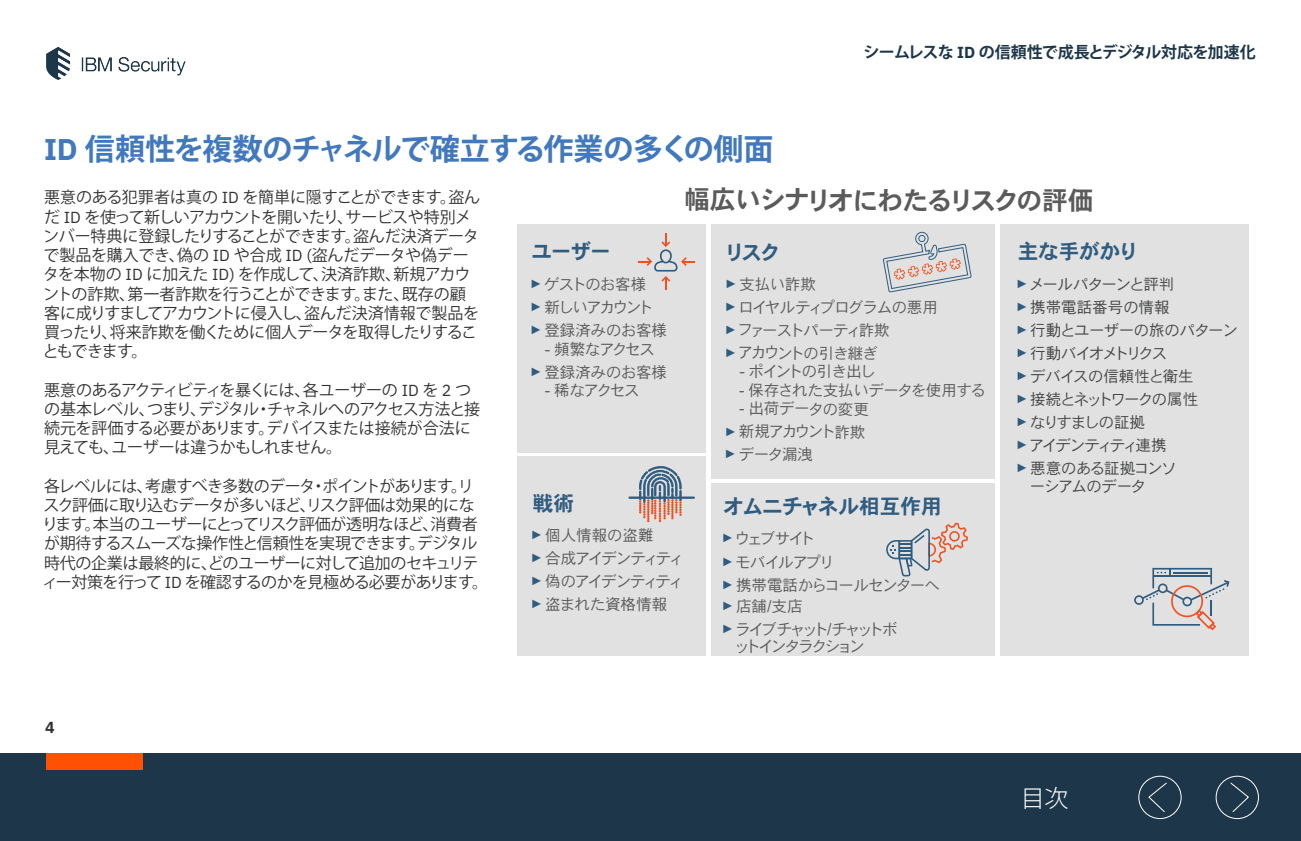
<style>
.page{position:relative;width:1301px;height:841px;background:#fff}
.page>*{position:absolute;margin:0;border:0;box-sizing:border-box;transform-origin:0 0}
.t1{font:700 30px "Koz Go Pro";letter-spacing:-.02em;color:#4178be}
.t2{font:25.9px "Heisei Kaku Go Std W7 90 msp RKSJ H";letter-spacing:-.07em;color:#5a5b5a}
.t3{font:300 24px "Koz Go Pro";color:#fff}
.t4{font:20.7px "Heisei Kaku Go Std W7 90 msp RKSJ H";letter-spacing:-.04em;color:#305c80}
.Body{font:16px/19.2px "Koz Go Pro";letter-spacing:-.025em;color:#323232}
.t5{font:700 16px "Koz Go Pro";letter-spacing:-.045em;color:#1d3649}
.t6{font:700 16px "IBM Plex Sans";color:#323232}
.t7{font:15.5px/22.9px "Heisei Kaku Go Std W3 90 msp RKSJ H";letter-spacing:-.075em;color:#5a5b5a}
.t8{font:15.5px/22.9px "Heisei Kaku Go Std W3 90 msp RKSJ H";letter-spacing:-.06em;color:#454646}
.t9{font:15.5px/22.9px "Heisei Kaku Go Std W3 90 msp RKSJ H";letter-spacing:-.13em;color:#5a5b5a}
.t10{font:15.5px "Heisei Kaku Go Std W3 90 msp RKSJ H";letter-spacing:-.035em;color:#5a5b5a}
.t11{font:15.5px/22.9px "Heisei Kaku Go Std W3 90 msp RKSJ H";letter-spacing:-.01em;color:#5a5b5a;text-align:center}
.t12{font:15.5px "Heisei Kaku Go Std W3 90 msp RKSJ H";letter-spacing:-.17em;color:#5a5b5a}
.t13{font:15.5px "Heisei Kaku Go Std W3 90 msp RKSJ H";letter-spacing:-.08em;color:#454646}
.s1{font-family:"IBM Plex Sans"}
.s2{font-family:"Arial Narrow";font-size:12.1px;color:#305c80}
.s3{font-family:"Helv Neue Romanfor IBM"}
</style>
<div class="page">
<div style="left:0;top:753px;width:1300px;height:87px;background:#1d3649"></div>
<div style="left:46px;top:753px;width:96px;height:16px;background:#ff5003"></div>
<svg style="left:1230px;top:782px;width:19px;height:31px"></svg>
<div style="left:1215px;top:775px;width:43px;height:43px;border:1px solid #fff;border-radius:50%"></div>
<svg style="left:1147px;top:781px;width:20px;height:31px"></svg>
<div style="left:1138px;top:775px;width:43px;height:43px;border:1px solid #fff;border-radius:50%"></div>
<img style="left:46px;top:47px;width:140px;height:33px">
<div style="left:999px;top:224px;width:249px;height:431px;background:#e0e1e0"></div>
<div style="left:711px;top:224px;width:283px;height:254px;background:#e0e1e0"></div>
<div style="left:711px;top:483px;width:283px;height:172px;background:#e0e1e0"></div>
<div style="left:517px;top:456px;width:188px;height:199px;background:#e0e1e0"></div>
<div style="left:517px;top:224px;width:188px;height:228px;background:#e0e1e0"></div>
<div style="left:629px;top:496px;width:65px;height:2px;border:1px solid #305c80"></div>
<svg style="left:639px;top:466px;width:42px;height:55px"></svg>
<svg style="left:1134px;top:567px;width:95px;height:63px"></svg>
<svg style="left:638px;top:233px;width:57px;height:57px"></svg>
<svg style="left:883px;top:232px;width:88px;height:60px"></svg>
<svg style="left:886px;top:522px;width:82px;height:54px"></svg>
<p class="t5" style="left:863px;top:42px;width:394px">シームレスな <span class="s1">ID</span> の信頼性で成長とデジタル対応を加速化</p>
<p class="t1" style="left:44px;top:130px;width:731px"><span class="s1">ID</span> 信頼性を複数のチャネルで確立する作業の多くの側面</p>
<p class="Body" style="left:43px;top:188px;width:439px">悪意のある犯罪者は真の <span class="s1">ID</span> を簡単に隠すことができます。盗んだ <span class="s1">ID</span> を使って新しいアカウントを開いたり、サービスや特別メンバー特典に登録したりすることができます。盗んだ決済データで製品を購入でき、偽の <span class="s1">ID</span> や合成 <span class="s1">ID (</span>盗んだデータや偽データを本物の <span class="s1">ID</span> に加えた <span class="s1">ID)</span> を作成して、決済詐欺、新規アカウントの詐欺、第一者詐欺を行うことができます。また、既存の顧客に成りすましてアカウントに侵入し、盗んだ決済情報で製品を買ったり、将来詐欺を働くために個人データを取得したりすることもできます。</p>
<p class="Body" style="left:44px;top:380px;width:437px">悪意のあるアクティビティを暴くには、各ユーザーの <span class="s1">ID</span> を <span class="s1">2</span> つの基本レベル、つまり、デジタル・チャネルへのアクセス方法と接続元を評価する必要があります。デバイスまたは接続が合法に見えても、ユーザーは違うかもしれません。</p>
<p class="Body" style="left:42px;top:476px;width:447px">各レベルには、考慮すべき多数のデータ・ポイントがあります。リスク評価に取り込むデータが多いほど、リスク評価は効果的になります。本当のユーザーにとってリスク評価が透明なほど、消費者が期待するスムーズな操作性と信頼性を実現できます。デジタル時代の企業は最終的に、どのユーザーに対して追加のセキュリティー対策を行って <span class="s1">ID</span> を確認するのかを見極める必要があります。</p>
<p class="t2" style="left:684px;top:184px;width:411px">幅広いシナリオにわたるリスクの評価</p>
<p class="t4" style="left:531px;top:239px;width:81px">ユーザー</p>
<p class="t4" style="left:1017px;top:239px;width:123px">主な手がかり</p>
<p class="t8" style="left:1017px;top:273px;width:222px"><span class="s2">►</span>メールパターンと評判<br><span class="s2">►</span>携帯電話番号の情報<br><span class="s2">►</span>行動とユーザーの旅のパターン<span class="s2">►</span> 行動バイオメトリクス<br><span class="s2">►</span>デバイスの信頼性と衛生<br><span class="s2">►</span>接続とネットワークの属性<br><span class="s2">►</span>なりすましの証拠<br><span class="s2">►</span>アイデンティティ連携<br><span class="s2">►</span>悪意のある証拠コンソ</p>
<p class="t13" style="left:1029px;top:476px;width:118px">ーシアムのデータ</p>
<p class="t4" style="left:724px;top:239px;width:58px">リスク</p>
<p class="t7" style="left:726px;top:272px;width:213px"><span class="s2">►</span>支払い詐欺<br><span class="s2">►</span>ロイヤルティプログラムの悪用<span class="s2">►</span>ファーストパーティ詐欺<br><span class="s2">►</span>アカウントの引き継ぎ</p>
<p class="t7" style="left:739px;top:360px;width:138px"><span class="s3">-</span> ポイントの引き出し</p>
<p class="t10" style="left:739px;top:380px;width:248px"><span class="s3">-</span> 保存された支払いデータを使用する</p>
<p class="t7" style="left:726px;top:397px;width:144px;text-indent:13px"><span class="s3">-</span> 出荷データの変更<span class="s2">►</span>新規アカウント詐欺<span class="s2">►</span>データ漏洩</p>
<p class="t7" style="left:532px;top:273px;width:137px"><span class="s2">►</span>ゲストのお客様<br><span class="s2">►</span> 新しいアカウント<span class="s2">►</span>登録済みのお客様</p>
<p class="t11" style="left:532px;top:337px;width:137px"><span class="s3">-</span> 頻繁なアクセス<br><span class="s2">►</span>登録済みのお客様</p>
<p class="t7" style="left:544px;top:379px;width:97px"><span class="s3">-</span> 稀なアクセス</p>
<p class="t4" style="left:532px;top:490px;width:43px">戦術</p>
<p class="t4" style="left:723px;top:493px;width:220px">オムニチャネル相互作用</p>
<p class="t7" style="left:532px;top:523px;width:153px"><span class="s2">►</span>個人情報の盗難<br><span class="s2">►</span> 合成アイデンティティ<span class="s2">►</span> 偽のアイデンティティ<span class="s2">►</span>盗まれた資格情報</p>
<p class="t7" style="left:723px;top:526px;width:218px;line-height:23.4px"><span class="s2">►</span>ウェブサイト<br><span class="s2">►</span>モバイルアプリ<br><span class="s2">►</span> 携帯電話からコールセンターへ</p>
<p class="t9" style="left:723px;top:594px;width:176px"><span class="s2">►</span>店舗/支店<br><span class="s2">►</span> ライブチャット/チャットボ</p>
<p class="t12" style="left:734px;top:636px;width:132px">ットインタラクション</p>
<p class="t6" style="left:45px;top:714px;width:11px">4</p>
<h3 class="t3" style="left:1020px;top:782px;width:49px">目次</h3>
</div>
